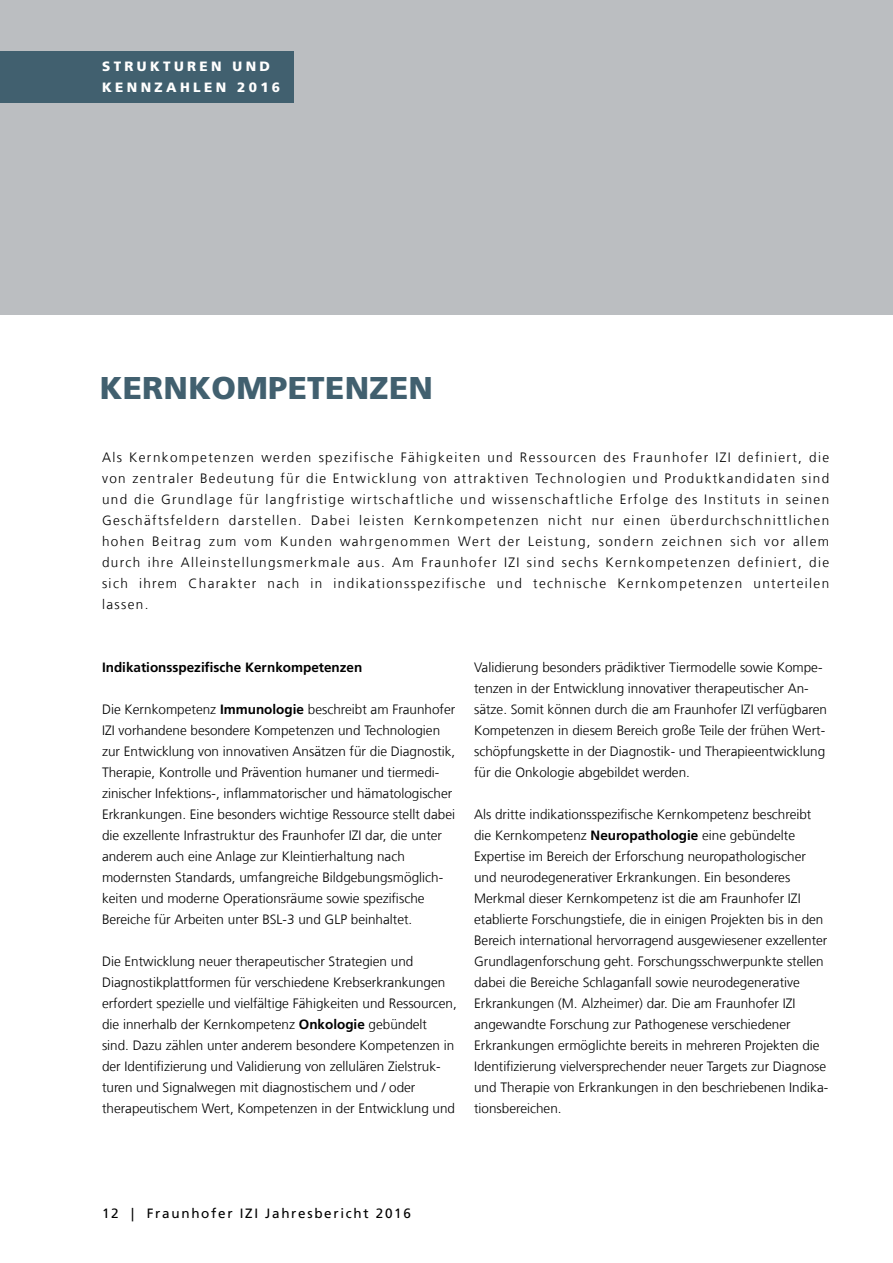
<style>
.page{position:relative;width:893px;height:1263px;background:#fff}
.page>*{position:absolute;margin:0;border:0;box-sizing:border-box;transform-origin:0 0}
.t1{font:900 31.5px "Frutiger LT Com";letter-spacing:.01em;color:#41606f}
.t2{font:300 13.5px/21px "Frutiger LT Com";color:#000}
.t3{font:700 13.5px "Frutiger LT Com";color:#000}
.t4{font:13.5px "Frutiger LT Com";letter-spacing:.125em;color:#000}
.t5{font:900 13.5px/21px "Frutiger LT Com";letter-spacing:.25em;color:#fff}
.s1{font-weight:700}
</style>
<div class="page">
<div style="left:0;top:0;width:893px;height:315px;background:#bbbec1"></div>
<div style="left:0;top:51px;width:293px;height:51px;background:#41606f"></div>
<p class="t5" style="left:102px;top:56px;width:180px">STRUKTUREN UND<br>KENNZAHLEN 2016</p>
<h1 class="t1" style="left:100px;top:369px;width:335px">KERNKOMPETENZEN</h1>
<p class="t2" style="left:102px;top:447px;width:729px;text-align:justify">Als Kernkompetenzen werden spezifische Fähigkeiten und Ressourcen des Fraunhofer IZI definiert, die von zentraler Bedeutung für die Entwicklung von attraktiven Technologien und Produktkandidaten sind und die Grundlage für langfristige wirtschaftliche und wissenschaftliche Erfolge des Instituts in seinen Geschäftsfeldern darstellen. Dabei leisten Kernkompetenzen nicht nur einen überdurchschnittlichen hohen Beitrag zum vom Kunden wahrgenommen Wert der Leistung, sondern zeichnen sich vor allem durch ihre Alleinstellungsmerkmale aus. Am Fraunhofer IZI sind sechs Kernkompetenzen definiert, die sich ihrem Charakter nach in indikationsspezifische und technische Kernkompetenzen unterteilen lassen.</p>
<p class="t3" style="left:102px;top:659px;width:262px">Indikationsspezifische Kernkompetenzen</p>
<p class="t2" style="left:102px;top:699px;width:355px">Die Kernkompetenz <span class="s1">Immunologie</span> beschreibt am Fraunhofer IZI vorhandene besondere Kompetenzen und Technologien zur Entwicklung von innovativen Ansätzen für die Diagnostik, Therapie, Kontrolle und Prävention humaner und tiermedi&shy;zinischer Infektions-, inflammatorischer und hämatologischer Erkrankungen. Eine besonders wichtige Ressource stellt dabei die exzellente Infrastruktur des Fraunhofer IZI dar, die unter anderem auch eine Anlage zur Kleintierhaltung nach modernsten Standards, umfangreiche Bildgebungsmöglich&shy;keiten und moderne Operationsräume sowie spezifische Bereiche für Arbeiten unter BSL-3 und GLP beinhaltet.</p>
<p class="t2" style="left:102px;top:951px;width:356px">Die Entwicklung neuer therapeutischer Strategien und Diagnostikplattformen für verschiedene Krebserkrankungen erfordert spezielle und vielfältige Fähigkeiten und Ressourcen, die innerhalb der Kernkompetenz <span class="s1">Onkologie</span> gebündelt sind. Dazu zählen unter anderem besondere Kompetenzen in der Identifizierung und Validierung von zellulären Zielstruk&shy;turen und Signalwegen mit diagnostischem und / oder therapeutischem Wert, Kompetenzen in der Entwicklung und</p>
<p class="t2" style="left:474px;top:657px;width:354px">Validierung besonders prädiktiver Tiermodelle sowie Kompe&shy;tenzen in der Entwicklung innovativer therapeutischer An&shy;sätze. Somit können durch die am Fraunhofer IZI verfügbaren Kompetenzen in diesem Bereich große Teile der frühen Wert&shy;schöpfungskette in der Diagnostik- und Therapieentwicklung für die Onkologie abgebildet werden.</p>
<p class="t2" style="left:474px;top:804px;width:355px">Als dritte indikationsspezifische Kernkompetenz beschreibt die Kernkompetenz <span class="s1">Neuropathologie</span> eine gebündelte Expertise im Bereich der Erforschung neuropathologischer und neurodegenerativer Erkrankungen. Ein besonderes Merkmal dieser Kernkompetenz ist die am Fraunhofer IZI etablierte Forschungstiefe, die in einigen Projekten bis in den Bereich international hervorragend ausgewiesener exzellenter Grundlagenforschung geht. Forschungsschwerpunkte stellen dabei die Bereiche Schlaganfall sowie neurodegenerative Erkrankungen (M. Alzheimer) dar. Die am Fraunhofer IZI angewandte Forschung zur Pathogenese verschiedener Erkrankungen ermöglichte bereits in mehreren Projekten die Identifizierung vielversprechender neuer Targets zur Diagnose und Therapie von Erkrankungen in den beschriebenen Indika&shy;tionsbereichen.</p>
<p class="t4" style="left:102px;top:1205px;width:310px">12 | Fraunhofer IZI Jahresbericht 2016</p>
</div>
